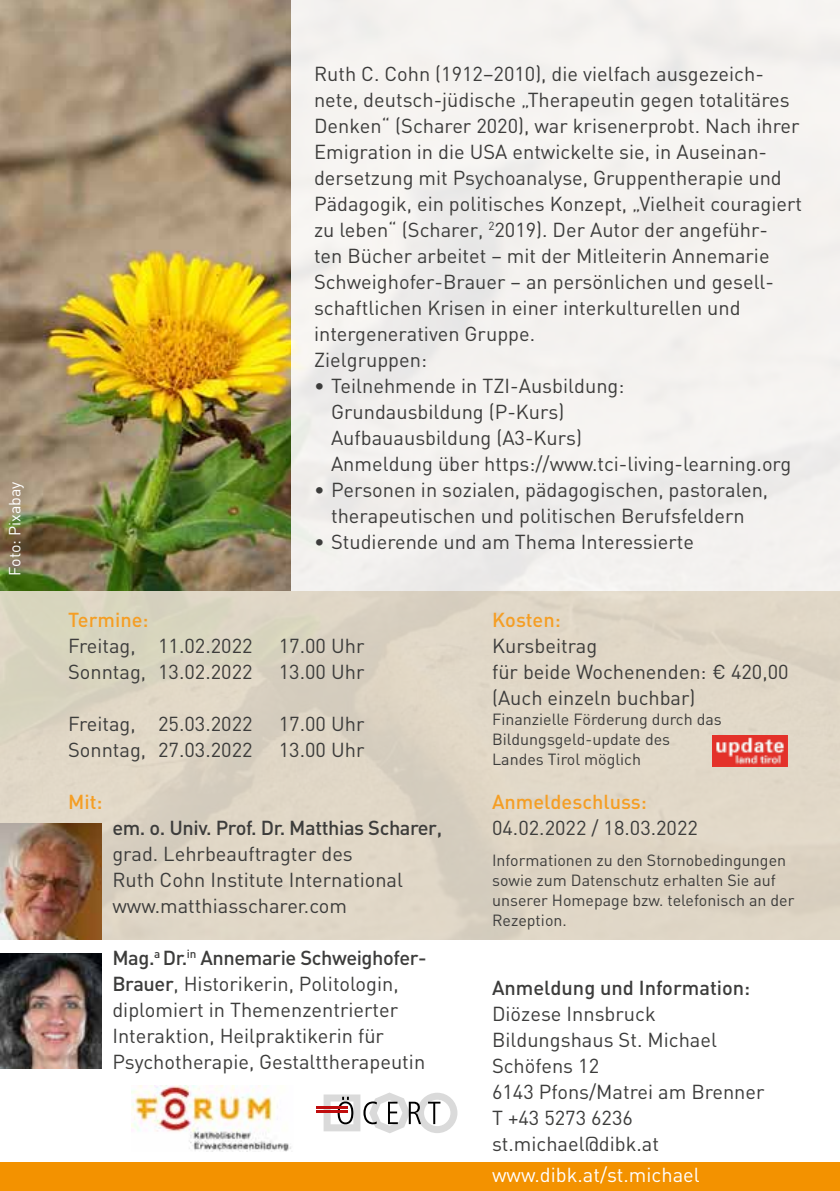
<style>
.page{position:relative;width:840px;height:1191px;background:#fff}
.page>*{position:absolute;margin:0;border:0;box-sizing:border-box;transform-origin:0 0}
.t1{font:20px/26px "DIN";color:#3c3c3b}
.t2{font:500 20px "DIN";color:#f59e24}
.t3{font:500 20px "DIN";letter-spacing:-.02em;color:#3c3c3b}
.t4{font:500 20px "DIN";color:#3c3c3b}
.t5{font:20px "DIN";color:#fff}
.t6{font:16px/20px "DIN";color:#3c3c3b}
.t7{font:16px "DIN";color:#fff}
.s1{font-weight:500}
</style>
<div class="page">
<img style="left:0;top:0;width:291px;height:591px">
<div style="left:291px;top:0;width:548px;height:591px;background:#f4f2f0"></div>
<div style="left:0;top:591px;width:839px;height:348px;background:#e0d7c6"></div>
<div style="left:0;top:1162px;width:839px;height:29px;background:#f39200"></div>
<img style="left:0;top:823px;width:101px;height:116px">
<img style="left:0;top:953px;width:101px;height:115px">
<svg style="left:323px;top:1092px;width:134px;height:41px"></svg>
<hr style="left:316px;top:1106px;width:32px;height:2px;background:#c00d0e">
<hr style="left:316px;top:1110px;width:32px;height:2px;background:#c00d0e">
<img style="left:131px;top:1085px;width:160px;height:66px">
<img style="left:712px;top:735px;width:74px;height:31px">
<p class="t7" style="left:5px;top:575px;width:96px;rotate:-90deg">Foto: Pixabay</p>
<p class="t1" style="left:314px;top:60px;width:489px">Ruth C. Cohn (1912–2010), die vielfach ausgezeich&shy;nete, deutsch-jüdische „Therapeutin gegen totalitäres Denken“ (Scharer 2020), war krisenerprobt. Nach ihrer Emigration in die USA entwickelte sie, in Auseinan&shy;dersetzung mit Psychoanalyse, Gruppentherapie und Pädagogik, ein politisches Konzept, „Vielheit couragiert zu leben“ (Scharer, <sup>2</sup>2019). Der Autor der angeführ-<br>ten Bücher arbeitet – mit der Mitleiterin Annemarie Schweighofer-Brauer – an persönlichen und gesell&shy;schaftlichen Krisen in einer interkulturellen und intergenerativen Gruppe.<br>Zielgruppen:</p>
<p class="t1" style="left:331px;top:372px;width:461px;text-indent:-17px">• Teilnehmende in TZI-Ausbildung:<br>Grundausbildung (P-Kurs)<br>Aufbauausbildung (A3-Kurs)<br>Anmeldung über https://www.tci-living-learning.org</p>
<p class="t1" style="left:314px;top:476px;width:455px;text-align:center">• Personen in sozialen, pädagogischen, pastoralen, therapeutischen und politischen Berufsfeldern</p>
<p class="t1" style="left:314px;top:528px;width:381px">• Studierende und am Thema Interessierte</p>
<p class="t2" style="left:68px;top:607px;width:82px">Termine:</p>
<p class="t1" style="left:68px;top:632px;width:186px">Freitag, 11.02.2022</p>
<p class="t1" style="left:279px;top:632px;width:87px">17.00 Uhr</p>
<p class="t1" style="left:68px;top:658px;width:186px">Sonntag, 13.02.2022</p>
<p class="t1" style="left:279px;top:658px;width:87px">13.00 Uhr</p>
<p class="t1" style="left:68px;top:710px;width:186px">Freitag, 25.03.2022</p>
<p class="t1" style="left:279px;top:710px;width:87px">17.00 Uhr</p>
<p class="t1" style="left:68px;top:736px;width:186px">Sonntag, 27.03.2022</p>
<p class="t1" style="left:279px;top:736px;width:87px">13.00 Uhr</p>
<p class="t2" style="left:68px;top:789px;width:36px">Mit:</p>
<p class="t3" style="left:112px;top:815px;width:331px">em. o. Univ. Prof. Dr. Matthias Scharer,</p>
<p class="t1" style="left:112px;top:840px;width:292px">grad. Lehrbeauftragter des<br>Ruth Cohn Institute International www.matthiasscharer.com</p>
<p class="t1" style="left:112px;top:944px;width:315px"><span class="s1">Mag.</span><sup>a</sup> <span class="s1">Dr.</span><sup>in</sup> <span class="s1">Annemarie Schweighofer-Brauer</span>, Historikerin, Politologin, diplomiert in Themenzentrierter Interaktion, Heilpraktikerin für Psychotherapie, Gestalttherapeutin</p>
<p class="t2" style="left:492px;top:607px;width:70px">Kosten:</p>
<p class="t1" style="left:492px;top:632px;width:298px">Kursbeitrag<br>für beide Wochenenden: € 420,00 (Auch einzeln buchbar)</p>
<p class="t6" style="left:492px;top:709px;width:231px">Finanzielle Förderung durch das<br>Bildungsgeld-update des<br>Landes Tirol möglich</p>
<p class="t2" style="left:492px;top:789px;width:156px">Anmeldeschluss:</p>
<p class="t1" style="left:492px;top:814px;width:207px">04.02.2022 / 18.03.2022</p>
<p class="t6" style="left:492px;top:850px;width:304px">Informationen zu den Stornobedingungen sowie zum Datenschutz erhalten Sie auf unserer Homepage bzw. telefonisch an der Rezeption.</p>
<p class="t4" style="left:492px;top:974px;width:259px">Anmeldung und Information:</p>
<p class="t1" style="left:492px;top:1000px;width:274px">Diözese Innsbruck<br>Bildungshaus St. Michael<br>Schöfens 12<br>6143 Pfons/Matrei am Brenner<br>T +43 5273 6236 st.michael@dibk.at</p>
<p class="t5" style="left:492px;top:1162px;width:209px">www.dibk.at/st.michael</p>
</div>
